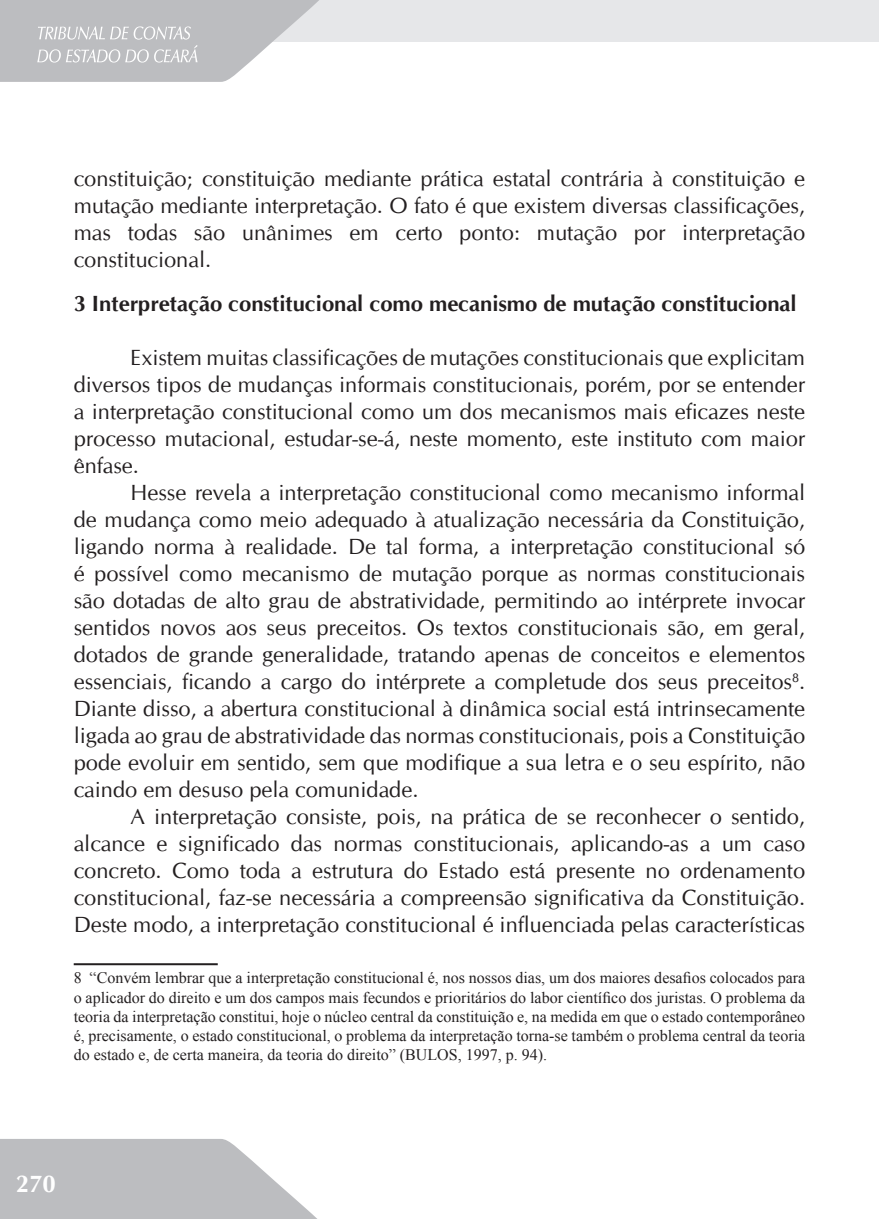
<style>
.page{position:relative;width:879px;height:1219px;background:#fff}
.page>*{position:absolute;margin:0;border:0;box-sizing:border-box;transform-origin:0 0}
.t1{font:700 24px "CG Omega";color:#fff}
.t2{font:22px/27px "CG Omega";color:#231f20;text-align:justify}
.t3{font:700 22px "CG Omega";color:#231f20}
.t4{font:16px/19.2px "Times New Roman";color:#231f20;text-align:justify}
</style>
<div class="page">
<div style="left:0;top:0;width:877px;height:42px;background:#e6e7e9"></div>
<hr style="left:877px;top:0;width:2px;height:42px;background:#e6e7e9">
<svg style="left:0;top:1139px;width:317px;height:80px;background:#c5c6c8"></svg>
<svg style="left:0;top:0;width:319px;height:82px"></svg>
<hr style="left:74px;top:963px;width:144px;height:2px;background:#231f20">
<p class="t2" style="left:74px;top:166px;width:733px">constituição; constituição mediante prática estatal contrária à constituição e mutação mediante interpretação. O fato é que existem diversas classificações, mas todas são unânimes em certo ponto: mutação por interpretação constitucional.</p>
<p class="t3" style="left:74px;top:290px;width:724px">3 Interpretação constitucional como mecanismo de mutação constitucional</p>
<p class="t2" style="left:74px;top:345px;width:733px;text-indent:57px">Existem muitas classificações de mutações constitucionais que explicitam diversos tipos de mudanças informais constitucionais, porém, por se entender a interpretação constitucional como um dos mecanismos mais eficazes neste processo mutacional, estudar-se-á, neste momento, este instituto com maior ênfase.</p>
<p class="t2" style="left:74px;top:480px;width:733px;text-indent:57px">Hesse revela a interpretação constitucional como mecanismo informal de mudança como meio adequado à atualização necessária da Constituição, ligando norma à realidade. De tal forma, a interpretação constitucional só é possível como mecanismo de mutação porque as normas constitucionais são dotadas de alto grau de abstratividade, permitindo ao intérprete invocar sentidos novos aos seus preceitos. Os textos constitucionais são, em geral, dotados de grande generalidade, tratando apenas de conceitos e elementos essenciais, ficando a cargo do intérprete a completude dos seus preceitos<sup>8</sup>.<br>Diante disso, a abertura constitucional à dinâmica social está intrinsecamente ligada ao grau de abstratividade das normas constitucionais, pois a Constituição pode evoluir em sentido, sem que modifique a sua letra e o seu espírito, não caindo em desuso pela comunidade.</p>
<p class="t2" style="left:74px;top:804px;width:733px;text-indent:57px">A interpretação consiste, pois, na prática de se reconhecer o sentido, alcance e significado das normas constitucionais, aplicando-as a um caso concreto. Como toda a estrutura do Estado está presente no ordenamento constitucional, faz-se necessária a compreensão significativa da Constituição.<br>Deste modo, a interpretação constitucional é influenciada pelas características</p>
<p class="t4" style="left:74px;top:968px;width:733px">8 “Convém lembrar que a interpretação constitucional é, nos nossos dias, um dos maiores desafios colocados para o aplicador do direito e um dos campos mais fecundos e prioritários do labor científico dos juristas. O problema da teoria da interpretação constitui, hoje o núcleo central da constituição e, na medida em que o estado contemporâneo é, precisamente, o estado constitucional, o problema da interpretação torna-se também o problema central da teoria do estado e, de certa maneira, da teoria do direito” (BULOS, 1997, p. 94).</p>
<p class="t1" style="left:16px;top:1169px;width:41px">270</p>
</div>
